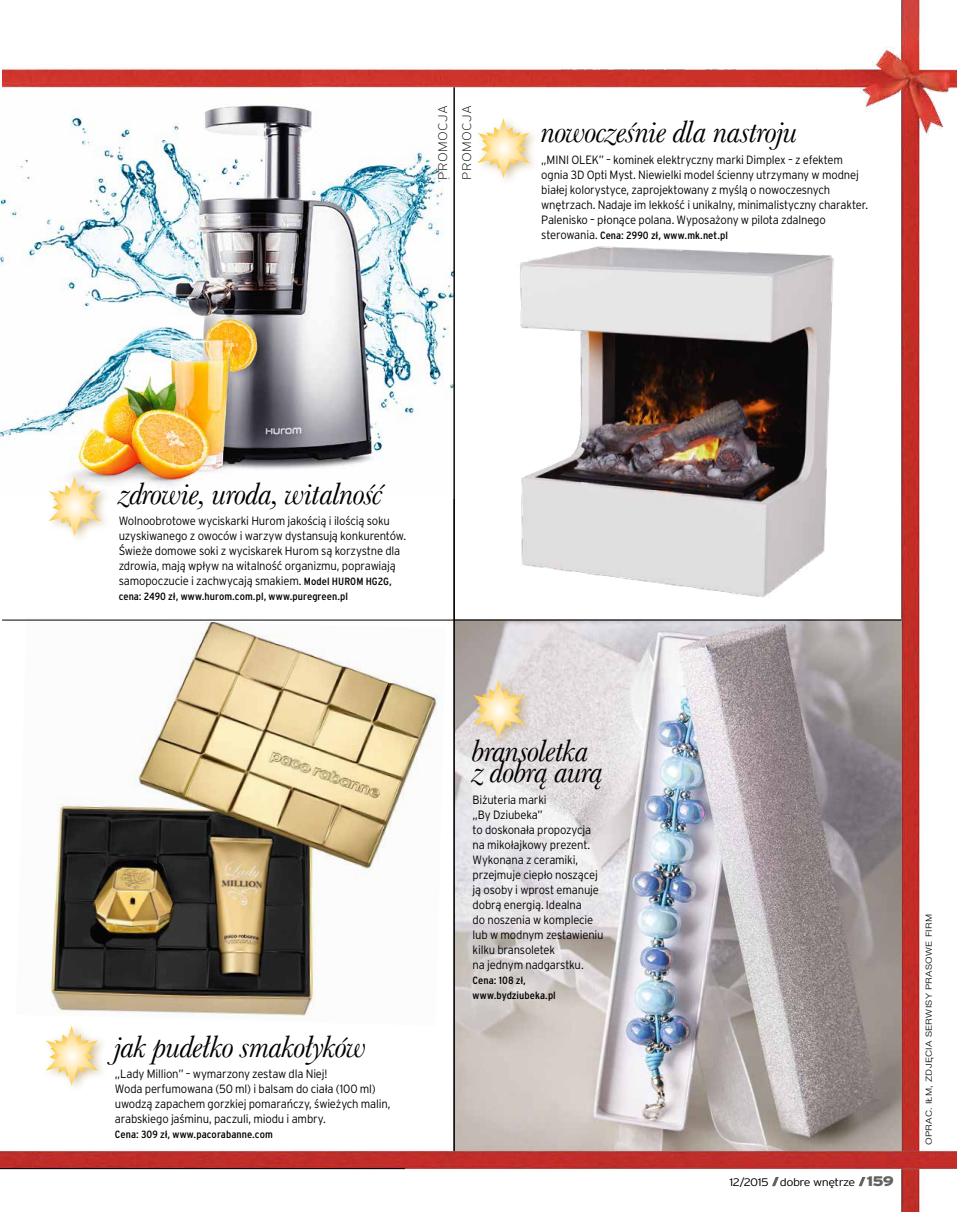
<style>
.page{position:relative;width:957px;height:1212px;background:#fff}
.page>*{position:absolute;margin:0;border:0;box-sizing:border-box;transform-origin:0 0}
.t1{font:italic 31.5px "Baskervlle 2 EU";letter-spacing:-.04em;color:#000}
.t2{font:200 12.45px/24px "Interstate CE";letter-spacing:.03em;color:#000;scale:1.09 1}
.t3{font:300 12px/15px "Interstate CE";letter-spacing:-.015em;color:#000;scale:.94 1}
.t4{font:300 10.95px "Interstate CE";letter-spacing:-.04em;color:#000;scale:1.15 1}
.t5{font:condensed 10.5px/15px "Interstate CE";letter-spacing:.005em;color:#000;scale:1.11 1}
.t6{font:300 9px "Nimbus San TOT";letter-spacing:.03em;color:#000;scale:1.17 1}
.s1{font-weight:300;font-stretch:normal;font-size:12px}
.s2{font-weight:400;font-stretch:condensed;font-size:10.5px}
.s3{font-weight:900;font-size:13.8px;color:#616160}
</style>
<div class="page">
<img style="left:0;top:0;width:1px;height:1212px">
<img style="left:2px;top:0;width:955px;height:1051px">
<img style="left:0;top:1051px;width:957px;height:161px">
<hr style="left:0;top:1168px;width:405px;height:1px;background:#000">
<svg style="left:772px;top:1177px;width:7px;height:9px"></svg>
<svg style="left:858px;top:1177px;width:7px;height:9px"></svg>
<hr style="left:454px;top:87px;width:1px;height:1064px;background:#000">
<div style="left:46px;top:472px;width:66px;height:73px;background:#ba9d64;opacity:.64"></div>
<svg style="left:49px;top:476px;width:52px;height:60px"></svg>
<img style="left:490px;top:196px;width:349px;height:408px">
<div style="left:475px;top:114px;width:66px;height:73px;background:#ba9d64;opacity:.64"></div>
<svg style="left:477px;top:118px;width:52px;height:60px"></svg>
<div style="left:43px;top:1021px;width:66px;height:73px;background:#ba9d64;opacity:.64"></div>
<svg style="left:46px;top:1026px;width:52px;height:59px"></svg>
<img style="left:16px;top:617px;width:430px;height:409px">
<div style="left:470px;top:675px;width:66px;height:73px;background:#ba9d64;opacity:.64"></div>
<svg style="left:472px;top:680px;width:53px;height:60px;background:#e5d4b3"></svg>
<hr style="left:2px;top:620px;width:899px;height:1px;background:#000">
<p class="t2" style="left:431px;top:180px;width:70px;rotate:-90deg">PROMOCJA<br>PROMOCJA</p>
<h1 class="t1" style="left:541px;top:113px;width:259px">nowocześnie dla nastroju</h1>
<p class="t3" style="left:541px;top:152px;width:349px">„MINI OLEK” – kominek elektryczny marki Dimplex – z efektem ognia 3D Opti Myst. Niewielki model ścienny utrzymany w modnej białej kolorystyce, zaprojektowany z myślą o nowoczesnych wnętrzach. Nadaje im lekkość i unikalny, minimalistyczny charakter.<br>Palenisko – płonące polana. Wyposażony w pilota zdalnego</p>
<p class="t5" style="left:541px;top:227px;width:170px"><span class="s1">sterowania.</span> Cena: 2990 zł, www.mk.net.pl</p>
<h1 class="t1" style="left:119px;top:474px;width:267px">zdrowie, uroda, witalność</h1>
<p class="t3" style="left:119px;top:513px;width:307px">Wolnoobrotowe wyciskarki Hurom jakością i ilością soku uzyskiwanego z owoców i warzyw dystansują konkurentów.<br>Świeże domowe soki z wyciskarek Hurom są korzystne dla zdrowia, mają wpływ na witalność organizmu, poprawiają samopoczucie i zachwycają smakiem. <span class="s2">Model HUROM HG2G,</span></p>
<p class="t5" style="left:119px;top:589px;width:208px">cena: 2490 zł, www.hurom.com.pl, www.puregreen.pl</p>
<h1 class="t1" style="left:115px;top:1027px;width:254px">jak pudełko smakołyków</h1>
<p class="t3" style="left:115px;top:1066px;width:295px">„Lady Million” – wymarzony zestaw dla Niej!<br>Woda perfumowana (50 ml) i balsam do ciała (100 ml) uwodzą zapachem gorzkiej pomarańczy, świeżych malin, arabskiego jaśminu, paczuli, miodu i ambry.</p>
<p class="t5" style="left:115px;top:1127px;width:144px">Cena: 309 zł, www.pacorabanne.com</p>
<h1 class="t1" style="left:472px;top:732px;width:119px">bransoletka</h1>
<h1 class="t1" style="left:472px;top:753px;width:133px">z dobrą aurą</h1>
<p class="t3" style="left:472px;top:792px;width:141px">Biżuteria marki<br>„By Dziubeka”<br>to doskonała propozycja na mikołajkowy prezent.<br>Wykonana z ceramiki, przejmuje ciepło noszącej ją osoby i wprost emanuje dobrą energią. Idealna<br>do noszenia w komplecie lub w modnym zestawieniu kilku bransoletek<br>na jednym nadgarstku.</p>
<p class="t5" style="left:472px;top:972px;width:76px">Cena: 108 zł, www.bydziubeka.pl</p>
<p class="t4" style="left:729px;top:1175px;width:145px">12/2015 dobre wnętrze <span class="s3">159</span></p>
<p class="t6" style="left:924px;top:1145px;width:199px;rotate:-90deg">OPRAC. IŁM, ZDJĘCIA SERWISY PRASOWE FIRM</p>
</div>
